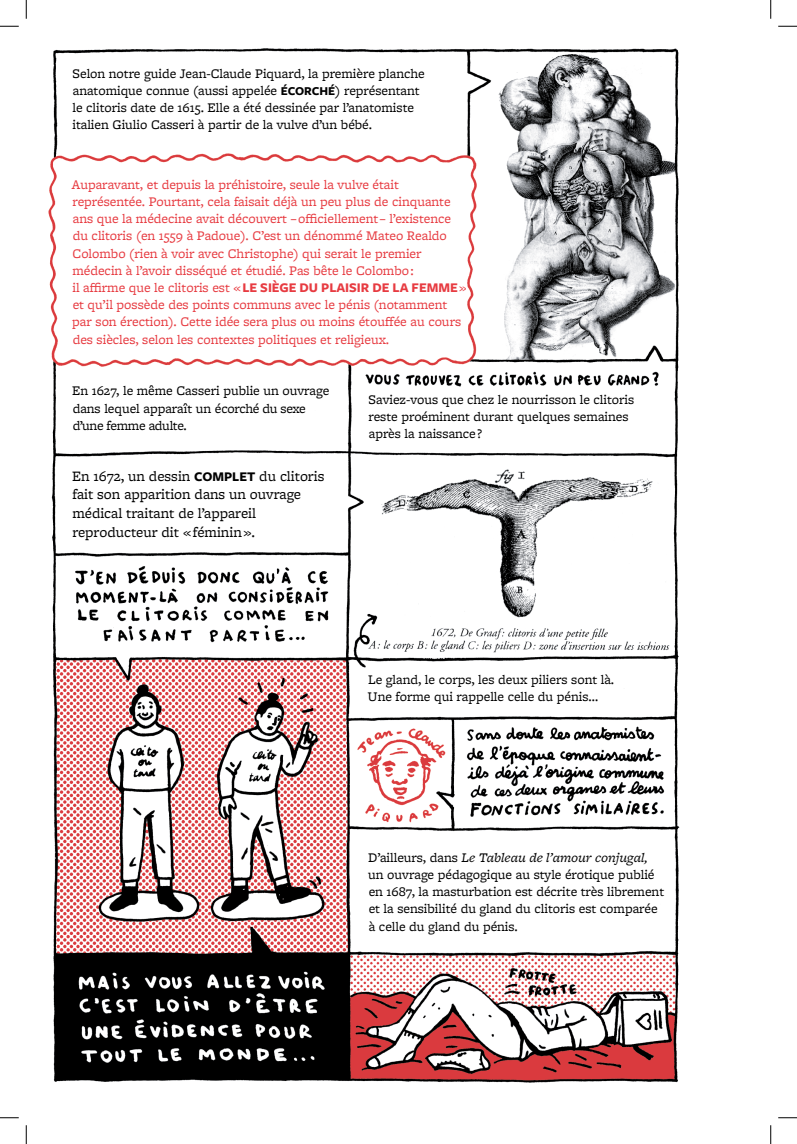
<style>
.page{position:relative;width:797px;height:1144px;background:#fff}
.page>*{position:absolute;margin:0;border:0;box-sizing:border-box;transform-origin:0 0}
.CLI_1{font:15px/18.8px "Freight Micro Pro";letter-spacing:-.005em;color:#000}
.CLI_1-2{font:13.75px/17.2px "Freight Micro Pro";letter-spacing:-.005em;color:#000}
.CLI_1-3{font:13.75px/17.2px "Freight Micro Pro";letter-spacing:-.005em;color:#e73b41}
.s1{font-family:"Freight Sans Pro";font-weight:700;font-size:12.5px}
.s2{font-family:"Freight Sans Pro";font-weight:700}
.s3{font-family:"Freight Sans Pro";font-weight:700;font-size:13.75px}
.s4{font-style:italic}
</style>
<div class="page">
<img style="left:48px;top:48px;width:632px;height:1035px">
<svg style="left:0;top:25px;width:19px;height:2px"></svg>
<svg style="left:778px;top:25px;width:19px;height:2px"></svg>
<svg style="left:0;top:1117px;width:19px;height:1px"></svg>
<svg style="left:778px;top:1117px;width:19px;height:1px"></svg>
<svg style="left:25px;top:0;width:2px;height:19px"></svg>
<svg style="left:25px;top:1125px;width:2px;height:19px"></svg>
<svg style="left:770px;top:0;width:1px;height:19px"></svg>
<svg style="left:770px;top:1125px;width:1px;height:19px"></svg>
<p class="CLI_1-2" style="left:72px;top:64px;width:354px">Selon notre guide Jean-Claude Piquard, la première planche anatomique connue (aussi appelée <span class="s1">ÉCORCHÉ</span>) représentant le clitoris date de 1615. Elle a été dessinée par l’anatomiste italien Giulio Casseri à partir de la vulve d’un bébé.</p>
<p class="CLI_1-3" style="left:72px;top:175px;width:396px">Auparavant, et depuis la préhistoire, seule la vulve était représentée. Pourtant, cela faisait déjà un peu plus de cinquante ans que la médecine avait découvert – officiellement – l’existence du clitoris (en 1559 à Padoue). C’est un dénommé Mateo Realdo Colombo (rien à voir avec Christophe) qui serait le premier médecin à l’avoir disséqué et étudié. Pas bête le Colombo :<br>il affirme que le clitoris est « <span class="s2">LE SIÈGE DU PLAISIR DE LA FEMME</span> » et qu’il possède des points communs avec le pénis (notamment par son érection). Cette idée sera plus ou moins étouffée au cours des siècles, selon les contextes politiques et religieux.</p>
<p class="CLI_1-2" style="left:72px;top:382px;width:259px">En 1627, le même Casseri publie un ouvrage dans lequel apparaît un écorché du sexe d’une femme adulte.</p>
<p class="CLI_1" style="left:72px;top:466px;width:254px">En 1672, un dessin <span class="s3">COMPLET</span> du clitoris fait son apparition dans un ouvrage médical traitant de l’appareil reproducteur dit « féminin ».</p>
<p class="CLI_1-2" style="left:368px;top:390px;width:267px">Saviez-vous que chez le nourrisson le clitoris reste proéminent durant quelques semaines après la naissance ?</p>
<p class="CLI_1-2" style="left:368px;top:670px;width:247px">Le gland, le corps, les deux piliers sont là.</p>
<p class="CLI_1-2" style="left:368px;top:687px;width:232px">Une forme qui rappelle celle du pénis…</p>
<p class="CLI_1-2" style="left:368px;top:848px;width:297px">D’ailleurs, dans <span class="s4">Le Tableau de l’amour conjugal, </span>un ouvrage pédagogique au style érotique publié en 1687, la masturbation est décrite très librement et la sensibilité du gland du clitoris est comparée à celle du gland du pénis.</p>
</div>
